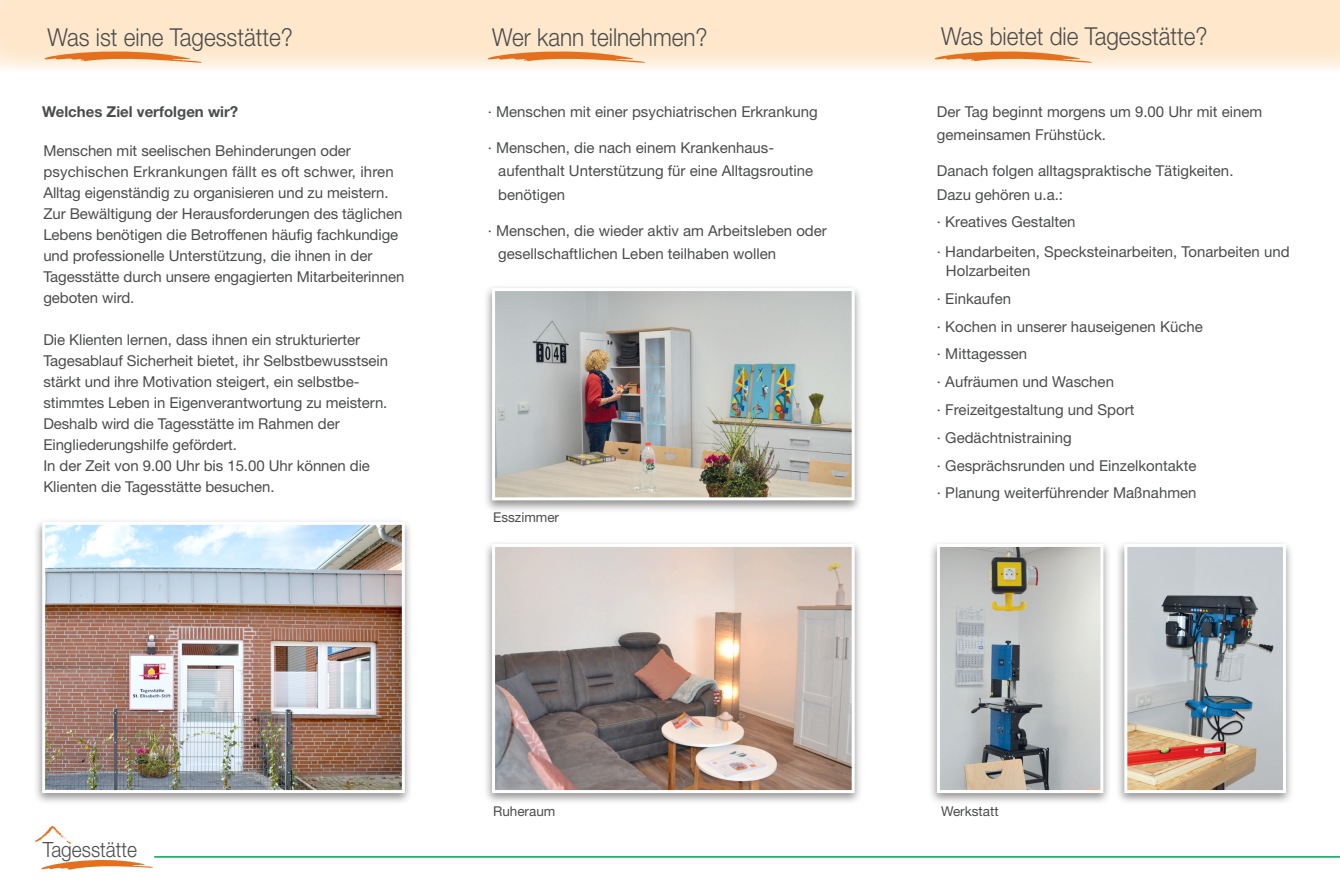
<style>
.page{position:relative;width:1340px;height:893px;background:#fff}
.page>*{position:absolute;margin:0;border:0;box-sizing:border-box;transform-origin:0 0}
.t1{font:300 24.75px "Helvetica Neue LT";color:#4b4c4d;scale:.91 1}
.t2{font:300 21px "Helvetica Neue LT";color:#4b4c4d;scale:.91 1}
.t3{font:15px/21px "Helvetica Neue LT";color:#4b4c4d}
.t4{font:700 15px "Helvetica Neue LT";color:#4b4c4d}
.t5{font:13.5px "Helvetica Neue LT";color:#4b4c4d}
</style>
<div class="page">
<svg style="left:0;top:0;width:1339px;height:69px;background:#fee8cf"></svg>
<svg style="left:44px;top:44px;width:159px;height:20px;background:#f6c89f"></svg>
<svg style="left:487px;top:44px;width:159px;height:20px;background:#f6c89f"></svg>
<svg style="left:933px;top:44px;width:160px;height:20px;background:#f6c8a0"></svg>
<svg style="left:41px;top:859px;width:112px;height:11px"></svg>
<svg style="left:35px;top:826px;width:36px;height:19px"></svg>
<hr style="left:154px;top:856px;width:1185px;height:2px;background:#00a54f">
<div style="left:33px;top:518px;width:380px;height:288px;background:#231f20;opacity:.5"></div>
<img style="left:46px;top:526px;width:355px;height:263px">
<div style="left:42px;top:522px;width:363px;height:271px;border:3px solid #fff"></div>
<div style="left:483px;top:540px;width:379px;height:266px;background:#231f20;opacity:.5"></div>
<img style="left:496px;top:548px;width:354px;height:241px">
<div style="left:492px;top:544px;width:362px;height:249px;border:3px solid #fff"></div>
<div style="left:483px;top:284px;width:379px;height:229px;background:#231f20;opacity:.5"></div>
<img style="left:496px;top:292px;width:354px;height:204px">
<div style="left:492px;top:288px;width:362px;height:212px;border:3px solid #fff"></div>
<div style="left:1115px;top:540px;width:178px;height:266px;background:#231f20;opacity:.5"></div>
<img style="left:1128px;top:548px;width:153px;height:241px">
<div style="left:1124px;top:544px;width:161px;height:249px;border:3px solid #fff"></div>
<div style="left:928px;top:540px;width:183px;height:266px;background:#231f20;opacity:.5"></div>
<img style="left:940px;top:548px;width:159px;height:241px">
<div style="left:936px;top:544px;width:167px;height:249px;border:3px solid #fff"></div>
<h1 class="t1" style="left:48px;top:23px;width:271px">Was ist eine Tagesstätte?</h1>
<h1 class="t1" style="left:492px;top:23px;width:238px">Wer kann teilnehmen?</h1>
<p class="t4" style="left:42px;top:102px;width:198px">Welches Ziel verfolgen wir?</p>
<p class="t3" style="left:43px;top:140px;width:362px">Menschen mit seelischen Behinderungen oder psychischen Erkrankungen fällt es oft schwer, ihren Alltag eigenständig zu organisieren und zu meistern.<br>Zur Bewältigung der Herausforderungen des täglichen Lebens benötigen die Betroffenen häufig fachkundige und professionelle Unterstützung, die ihnen in der Tagesstätte durch unsere engagierten Mitarbeiterinnen geboten wird.</p>
<p class="t3" style="left:43px;top:329px;width:346px">Die Klienten lernen, dass ihnen ein strukturierter Tagesablauf Sicherheit bietet, ihr Selbstbewusstsein stärkt und ihre Motivation steigert, ein selbstbe&shy;stimmtes Leben in Eigenverantwortung zu meistern.<br>Deshalb wird die Tagesstätte im Rahmen der Eingliederungshilfe gefördert.<br>In der Zeit von 9.00 Uhr bis 15.00 Uhr können die Klienten die Tagesstätte besuchen.</p>
<p class="t3" style="left:488px;top:101px;width:331px">· Menschen mit einer psychiatrischen Erkrankung</p>
<p class="t3" style="left:498px;top:136px;width:316px;line-height:23.2px;text-indent:-10px">· Menschen, die nach einem Krankenhaus&shy;aufenthalt Unterstützung für eine Alltagsroutine benötigen</p>
<p class="t3" style="left:498px;top:218px;width:330px;line-height:23.2px;text-indent:-10px">· Menschen, die wieder aktiv am Arbeitsleben oder gesellschaftlichen Leben teilhaben wollen</p>
<p class="t5" style="left:493px;top:509px;width:68px">Esszimmer</p>
<h1 class="t1" style="left:941px;top:21px;width:294px">Was bietet die Tagesstätte?</h1>
<p class="t3" style="left:936px;top:100px;width:327px;line-height:23.2px">Der Tag beginnt morgens um 9.00 Uhr mit einem gemeinsamen Frühstück.</p>
<p class="t3" style="left:936px;top:159px;width:298px;line-height:23.2px">Danach folgen alltagspraktische Tätigkeiten.<br>Dazu gehören u.a.:</p>
<p class="t3" style="left:936px;top:207px;width:354px;line-height:29.2px">· Kreatives Gestalten<br>· Handarbeiten, Specksteinarbeiten, Tonarbeiten und</p>
<p class="t3" style="left:936px;top:257px;width:267px;line-height:27.8px;text-indent:9px">Holzarbeiten<br>· Einkaufen<br>· Kochen in unserer hauseigenen Küche · Mittagessen<br>· Aufräumen und Waschen<br>· Freizeitgestaltung und Sport<br>· Gedächtnistraining<br>· Gesprächsrunden und Einzelkontakte · Planung weiterführender Maßnahmen</p>
<h2 class="t2" style="left:43px;top:837px;width:105px">Tagesstätte</h2>
<p class="t5" style="left:493px;top:804px;width:64px">Ruheraum</p>
<p class="t5" style="left:941px;top:804px;width:59px">Werkstatt</p>
</div>
